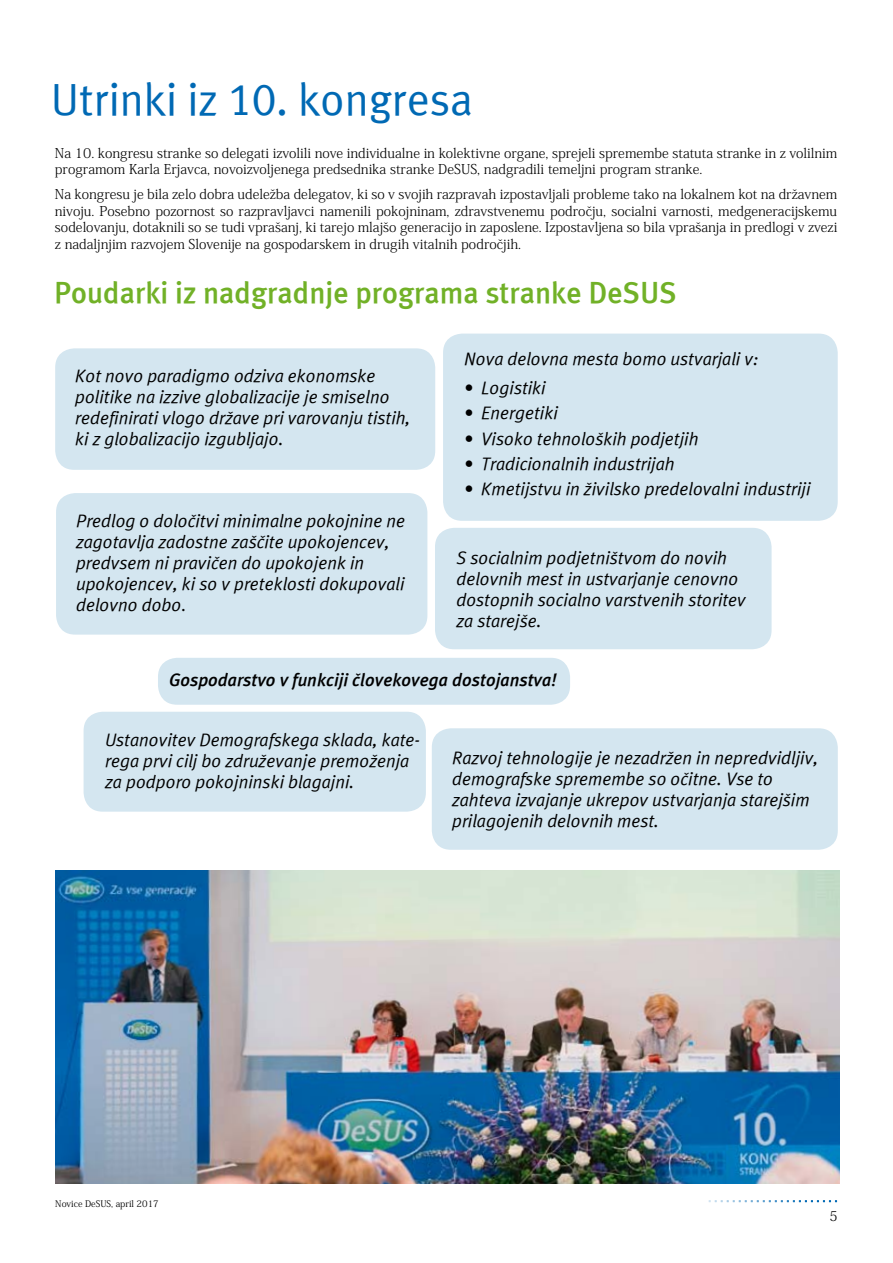
<style>
.page{position:relative;width:893px;height:1263px;background:#fff}
.page>*{position:absolute;margin:0;border:0;box-sizing:border-box;transform-origin:0 0}
.t1{font:45px "Meta Normal Roman";color:#0069b4}
.t2{font:30px "Meta Medium Roman";color:#71b127}
.t3{font:italic 18px/21px "Meta Normal";color:#000}
.t4{font:italic 500 18px "Meta";color:#000}
.t5{font:300 13.5px/16.5px "Koz Min Pr 6 N";color:#000}
.t6{font:9px "Koz Min Pr 6 N";color:#000}
.s1{font-family:"Meta Normal Caps"}
.s2{font-family:"Koz Min Pr 6 N";font-weight:700;font-style:normal}
</style>
<div class="page">
<img style="left:55px;top:333px;width:785px;height:870px">
<h1 class="t1" style="left:51px;top:72px;width:424px">Utrinki iz <span class="s1">10</span>. kongresa</h1>
<p class="t5" style="left:55px;top:145px;width:784px">Na 10. kongresu stranke so delegati izvolili nove individualne in kolektivne organe, sprejeli spremembe statuta stranke in z volilnim programom Karla Erjavca, novoizvoljenega predsednika stranke DeSUS, nadgradili temeljni program stranke.</p>
<p class="t5" style="left:55px;top:186px;width:784px;text-align:justify">Na kongresu je bila zelo dobra udeležba delegatov, ki so v svojih razpravah izpostavljali probleme tako na lokalnem kot na državnem nivoju. Posebno pozornost so razpravljavci namenili pokojninam, zdravstvenemu področju, socialni varnosti, medgeneracijskemu sodelovanju, dotaknili so se tudi vprašanj, ki tarejo mlajšo generacijo in zaposlene. Izpostavljena so bila vprašanja in predlogi v zvezi z nadaljnjim razvojem Slovenije na gospodarskem in drugih vitalnih področjih.</p>
<h2 class="t2" style="left:54px;top:274px;width:624px">Poudarki iz nadgradnje programa stranke DeSUS</h2>
<p class="t3" style="left:75px;top:365px;width:337px">Kot novo paradigmo odziva ekonomske politike na izzive globalizacije je smiselno redefinirati vlogo države pri varovanju tistih, ki z globalizacijo izgubljajo.</p>
<p class="t3" style="left:76px;top:510px;width:331px">Predlog o določitvi minimalne pokojnine ne zagotavlja zadostne zaščite upokojencev, predvsem ni pravičen do upokojenk in upokojencev, ki so v preteklosti dokupovali delovno dobo<span class="s2">.</span></p>
<p class="t3" style="left:464px;top:348px;width:296px">Nova delovna mesta bomo ustvarjali v:</p>
<p class="t3" style="left:464px;top:377px;width:83px">• Logistiki</p>
<p class="t3" style="left:464px;top:402px;width:95px">• Energetiki</p>
<p class="t3" style="left:464px;top:428px;width:236px">• Visoko tehnoloških podjetjih</p>
<p class="t3" style="left:464px;top:453px;width:212px">• Tradicionalnih industrijah</p>
<p class="t3" style="left:464px;top:478px;width:348px">• Kmetijstvu in živilsko predelovalni industriji</p>
<p class="t3" style="left:456px;top:547px;width:291px">S socialnim podjetništvom do novih delovnih mest in ustvarjanje cenovno dostopnih socialno varstvenih storitev za starejše.</p>
<p class="t4" style="left:169px;top:669px;width:389px">Gospodarstvo v funkciji človekovega dostojanstva!</p>
<p class="t3" style="left:105px;top:729px;width:316px">Ustanovitev Demografskega sklada, kate&shy;rega prvi cilj bo združevanje premoženja za podporo pokojninski blagajni.</p>
<p class="t3" style="left:452px;top:746px;width:367px">Razvoj tehnologije je nezadržen in nepredvidljiv, demografske spremembe so očitne. Vse to zahteva izvajanje ukrepov ustvarjanja starejšim prilagojenih delovnih mest.</p>
<p class="t6" style="left:55px;top:1198px;width:105px">Novice Desus, april 2017</p>
<p class="t5" style="left:829px;top:1208px;width:10px">5</p>
</div>
